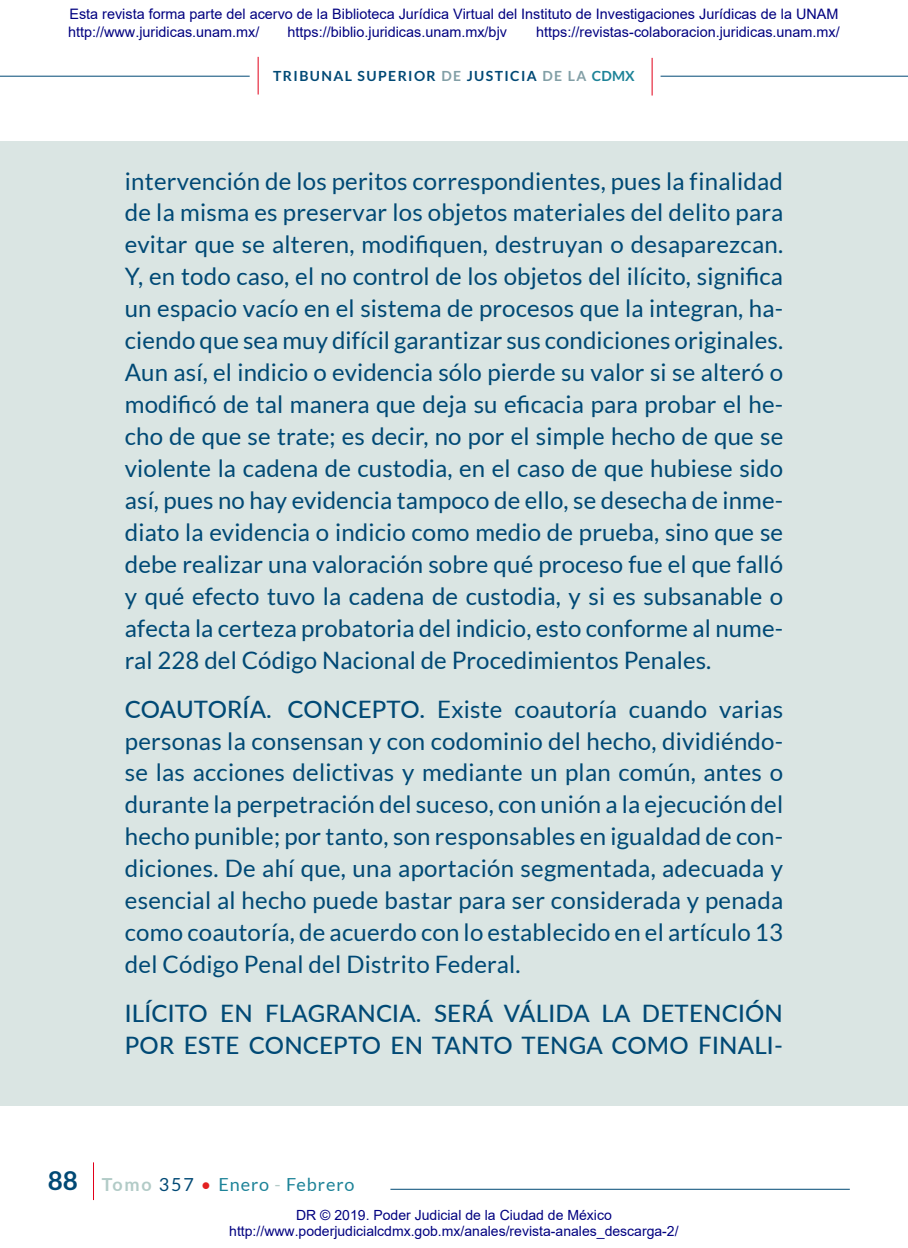
<style>
.page{position:relative;width:908px;height:1248px;background:#fff}
.page>*{position:absolute;margin:0;border:0;box-sizing:border-box;transform-origin:0 0}
.t1{font:700 26px "Lato";color:#004975}
.t2{font:24px/32px "Lato";letter-spacing:.005em;color:#004975;text-align:justify}
.t3{font:500 24px/32px "Lato";letter-spacing:.01em;color:#004975}
.t4{font:18px "Lato";letter-spacing:.05em;color:#1d8398}
.t5{font:14.4px/17.2px "Arial";color:#000080;text-align:right}
.t6{font:14px/16.8px "Arial";color:#000080;text-align:center}
.t7{font:700 14px "Lato";letter-spacing:.1em;color:#004975}
.s1{color:#829fa6}
.s2{color:#1d8398}
.s3{font-weight:500}
.s4{font-weight:700;color:#b2cbc7}
.s5{color:#004975}
.s6{color:#e32120}
.s7{color:#b2cbc7}
</style>
<div class="page">
<hr style="left:93px;top:1162px;width:1px;height:37px;background:#e2001a">
<hr style="left:390px;top:1188px;width:459px;height:1px;background:#004975">
<hr style="left:0;top:76px;width:249px;height:1px;background:#004975">
<hr style="left:660px;top:76px;width:247px;height:1px;background:#004975">
<hr style="left:257px;top:57px;width:1px;height:37px;background:#e2001a">
<hr style="left:651px;top:58px;width:1px;height:37px;background:#e2001a">
<div style="left:0;top:142px;width:907px;height:964px;background:#dae5e3"></div>
<p class="t5" style="left:69px;top:6px;width:771px">Esta revista forma parte del acervo de la Biblioteca Jurídica Virtual del Instituto de Investigaciones Jurídicas de la UNAM https://revistas-colaboracion.juridicas.unam.mx/</p>
<p class="t5" style="left:68px;top:23px;width:193px">http://www.juridicas.unam.mx/</p>
<p class="t5" style="left:287px;top:23px;width:221px">https://biblio.juridicas.unam.mx/bjv</p>
<p class="t7" style="left:273px;top:68px;width:363px">TRIBUNAL SUPERIOR <span class="s1">DE</span> JUSTICIA <span class="s1">DE LA</span> <span class="s2">CDMX</span></p>
<p class="t2" style="left:125px;top:165px;width:659px">intervención de los peritos correspondientes, pues la finalidad de la misma es preservar los objetos materiales del delito para evitar que se alteren, modifiquen, destruyan o desaparezcan.<br>Y, en todo caso, el no control de los objetos del ilícito, significa un espacio vacío en el sistema de procesos que la integran, ha&shy;ciendo que sea muy difícil garantizar sus condiciones originales.<br>Aun así, el indicio o evidencia sólo pierde su valor si se alteró o modificó de tal manera que deja su eficacia para probar el he&shy;cho de que se trate; es decir, no por el simple hecho de que se violente la cadena de custodia, en el caso de que hubiese sido así, pues no hay evidencia tampoco de ello, se desecha de inme&shy;diato la evidencia o indicio como medio de prueba, sino que se debe realizar una valoración sobre qué proceso fue el que falló y qué efecto tuvo la cadena de custodia, y si es subsanable o afecta la certeza probatoria del indicio, esto conforme al nume&shy;ral 228 del Código Nacional de Procedimientos Penales.</p>
<p class="t2" style="left:125px;top:692px;width:659px"><span class="s3">COAUTORÍA. CONCEPTO.</span> Existe coautoría cuando varias personas la consensan y con codominio del hecho, dividiéndo&shy;se las acciones delictivas y mediante un plan común, antes o durante la perpetración del suceso, con unión a la ejecución del hecho punible; por tanto, son responsables en igualdad de con&shy;diciones. De ahí que, una aportación segmentada, adecuada y esencial al hecho puede bastar para ser considerada y penada como coautoría, de acuerdo con lo establecido en el artículo 13 del Código Penal del Distrito Federal.</p>
<p class="t3" style="left:125px;top:996px;width:659px">ILÍCITO EN FLAGRANCIA. SERÁ VÁLIDA LA DETENCIÓN<br>POR ESTE CONCEPTO EN TANTO TENGA COMO FINALI-</p>
<p class="t1" style="left:48px;top:1165px;width:32px">88</p>
<p class="t4" style="left:102px;top:1173px;width:254px"><span class="s4">Tomo</span> <span class="s5">357</span> <span class="s6">•</span> Enero <span class="s7">-</span> Febrero</p>
<p class="t6" style="left:229px;top:1205px;width:450px">DR © 2019. Poder Judicial de la Ciudad de México http://www.poderjudicialcdmx.gob.mx/anales/revista-anales_descarga-2/</p>
</div>
